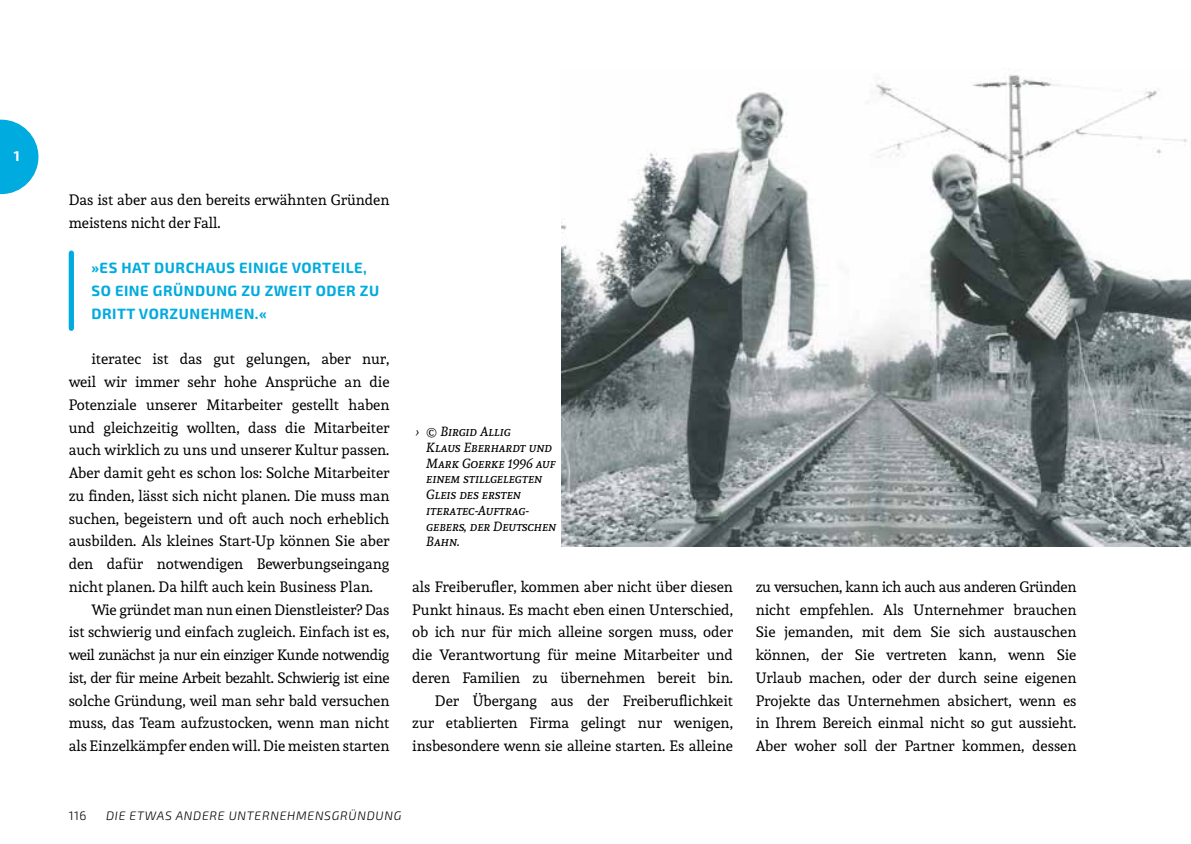
<style>
.page{position:relative;width:1191px;height:844px;background:#fff}
.page>*{position:absolute;margin:0;border:0;box-sizing:border-box;transform-origin:0 0}
.t1{font:14.88px/22.8px "Andada";color:#000;text-align:justify}
.t2{font:700 14.88px/22.8px "Exo 2.0";letter-spacing:.035em;color:#00abdf}
.t3{font:700 14px "Exo 2.0";color:#fff}
.t4{font:italic 13.12px/15.8px "Andada SC";color:#000}
.t5{font:italic 300 12.25px "Exo 2.0";letter-spacing:.06em;color:#000}
.t6{font:300 12.25px "Exo 2.0";color:#000}
.s1{font-family:"Andada";font-style:normal}
</style>
<div class="page">
<svg style="left:0;top:120px;width:38px;height:74px"></svg>
<div style="left:69px;top:253px;width:5px;height:75px;background:#00abdf"></div>
<img style="left:561px;top:74px;width:630px;height:472px">
<p class="t3" style="left:14px;top:148px;width:8px">1</p>
<p class="t1" style="left:69px;top:188px;width:322px">Das ist aber aus den bereits erwähnten Gründen meistens nicht der Fall.</p>
<p class="t2" style="left:91px;top:257px;width:289px">»ES HAT DURCHAUS EINIGE VORTEILE,<br>SO EINE GRÜNDUNG ZU ZWEIT ODER ZU<br>DRITT VORZUNEHMEN.«</p>
<p class="t1" style="left:69px;top:347px;width:322px;text-indent:23px">iteratec ist das gut gelungen, aber nur, weil wir immer sehr hohe Ansprüche an die Potenziale unserer Mitarbeiter gestellt haben und gleichzeitig wollten, dass die Mitarbeiter auch wirklich zu uns und unserer Kultur passen.<br>Aber damit geht es schon los: Solche Mitarbeiter zu finden, lässt sich nicht planen. Die muss man suchen, begeistern und oft auch noch erheblich ausbilden. Als kleines Start-Up können Sie aber den dafür notwendigen Bewerbungseingang nicht planen. Da hilft auch kein Business Plan.</p>
<p class="t1" style="left:69px;top:597px;width:322px;text-indent:23px">Wie gründet man nun einen Dienstleister? Das ist schwierig und einfach zugleich. Einfach ist es, weil zunächst ja nur ein einziger Kunde notwendig ist, der für meine Arbeit bezahlt. Schwierig ist eine solche Gründung, weil man sehr bald versuchen muss, das Team aufzustocken, wenn man nicht als Einzelkämpfer enden will. Die meisten starten</p>
<p class="t4" style="left:426px;top:423px;width:131px;text-indent:-11px">› <span class="s1">©</span> Birgid Allig<br>Klaus Eberhardt und<br>Mark Goerke 1996 auf einem stillgelegten<br>Gleis des ersten iteratec-Auftrag&shy;gebers, der Deutschen<br>Bahn.</p>
<p class="t1" style="left:412px;top:575px;width:322px;text-align:right">als Freiberufler, kommen aber nicht über diesen Punkt hinaus. Es macht eben einen Unterschied, ob ich nur für mich alleine sorgen muss, oder die Verantwortung für meine Mitarbeiter und deren Familien zu übernehmen bereit bin.<br>Der Übergang aus der Freiberuflichkeit zur etablierten Firma gelingt nur wenigen, insbesondere wenn sie alleine starten. Es alleine</p>
<p class="t1" style="left:755px;top:574px;width:322px">zu versuchen, kann ich auch aus anderen Gründen nicht empfehlen. Als Unternehmer brauchen Sie jemanden, mit dem Sie sich austauschen können, der Sie vertreten kann, wenn Sie Urlaub machen, oder der durch seine eigenen Projekte das Unternehmen absichert, wenn es in Ihrem Bereich einmal nicht so gut aussieht.<br>Aber woher soll der Partner kommen, dessen</p>
<p class="t6" style="left:69px;top:808px;width:19px">116</p>
<p class="t5" style="left:106px;top:808px;width:297px">DIE ETWAS ANDERE UNTERNEHMENSGRÜNDUNG</p>
</div>
